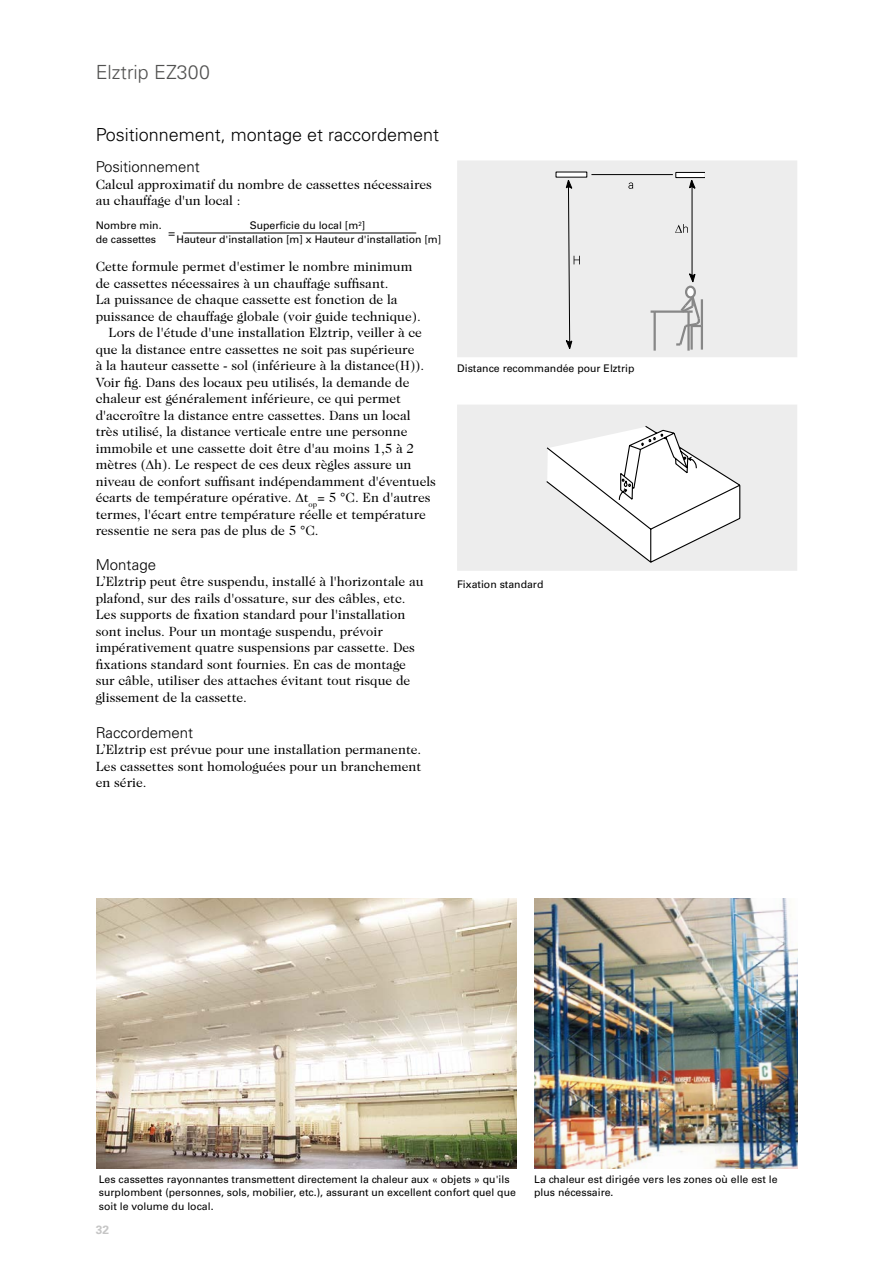
<style>
.page{position:relative;width:893px;height:1263px;background:#fff}
.page>*{position:absolute;margin:0;border:0;box-sizing:border-box;transform-origin:0 0}
.t1{font:300 19.5px "Univers";color:#525251}
.t2{font:300 18px "Univers";color:#000}
.t3{font:300 15px "Univers";color:#000}
.t4{font:13.5px/16.5px "Caslon Two Twenty Four";color:#000}
.t5{font:13.05px "Caslon Two Twenty Four";color:#000}
.t6{font:700 12px "Univers";color:#c6c6c6}
.t7{font:10.5px/13.5px "Univers";color:#000}
</style>
<div class="page">
<img style="left:534px;top:899px;width:264px;height:269px">
<img style="left:96px;top:898px;width:421px;height:270px">
<div style="left:457px;top:405px;width:340px;height:166px;background:#ededed"></div>
<div style="left:457px;top:160px;width:340px;height:197px;background:#ededed"></div>
<div style="left:556px;top:172px;width:31px;height:5px;background:#fff"></div>
<hr style="left:592px;top:174px;width:80px;height:1px;background:#000">
<hr style="left:692px;top:181px;width:1px;height:95px;background:#000">
<hr style="left:651px;top:310px;width:42px;height:3px;background:#878787">
<hr style="left:653px;top:312px;width:3px;height:38px;background:#878787">
<hr style="left:687px;top:312px;width:3px;height:38px;background:#878787">
<hr style="left:701px;top:299px;width:2px;height:27px;background:#878787">
<hr style="left:690px;top:326px;width:3px;height:24px;background:#878787">
<hr style="left:701px;top:326px;width:2px;height:24px;background:#878787">
<svg style="left:676px;top:294px;width:26px;height:53px"></svg>
<div style="left:686px;top:287px;width:9px;height:10px;background:#fff;border-radius:50%"></div>
<div style="left:685px;top:286px;width:11px;height:12px;border:2px solid #878787;border-radius:50%"></div>
<svg style="left:675px;top:172px;width:29px;height:17px"></svg>
<svg style="left:689px;top:273px;width:7px;height:9px"></svg>
<svg style="left:566px;top:180px;width:14px;height:169px"></svg>
<svg style="left:628px;top:182px;width:5px;height:7px"></svg>
<svg style="left:675px;top:224px;width:13px;height:9px"></svg>
<svg style="left:546px;top:426px;width:194px;height:137px"></svg>
<hr style="left:183px;top:233px;width:233px;height:1px;background:#000">
<h1 class="t1" style="left:96px;top:61px;width:116px">Elztrip EZ300</h1>
<h2 class="t2" style="left:96px;top:124px;width:345px">Positionnement, montage et raccordement</h2>
<p class="t3" style="left:96px;top:158px;width:106px">Positionnement</p>
<p class="t4" style="left:96px;top:176px;width:338px">Calcul approximatif du nombre de cassettes nécessaires au chauffage d'un local :</p>
<p class="t7" style="left:250px;top:219px;width:117px">Superficie du local [m<sup>2</sup>]</p>
<p class="t7" style="left:96px;top:219px;width:67px">Nombre min.</p>
<p class="t5" style="left:168px;top:225px;width:9px">=</p>
<p class="t7" style="left:96px;top:232px;width:62px">de cassettes</p>
<p class="t7" style="left:176px;top:232px;width:266px">Hauteur d'installation [m] x Hauteur d'installation [m]</p>
<p class="t4" style="left:96px;top:258px;width:318px">Cette formule permet d'estimer le nombre minimum</p>
<p class="t4" style="left:96px;top:275px;width:294px">de cassettes nécessaires à un chauffage suffisant.</p>
<p class="t4" style="left:96px;top:291px;width:303px">La puissance de chaque cassette est fonction de la</p>
<p class="t4" style="left:96px;top:308px;width:327px">puissance de chauffage globale (voir guide technique).</p>
<p class="t4" style="left:108px;top:324px;width:315px">Lors de l'étude d'une installation Elztrip, veiller à ce</p>
<p class="t4" style="left:96px;top:341px;width:320px">que la distance entre cassettes ne soit pas supérieure</p>
<p class="t4" style="left:96px;top:357px;width:330px">à la hauteur cassette - sol (inférieure à la distance(H)).</p>
<p class="t4" style="left:96px;top:374px;width:315px">Voir fig. Dans des locaux peu utilisés, la demande de</p>
<p class="t4" style="left:96px;top:390px;width:307px">chaleur est généralement inférieure, ce qui permet</p>
<p class="t4" style="left:96px;top:407px;width:316px">d'accroître la distance entre cassettes. Dans un local</p>
<p class="t4" style="left:96px;top:423px;width:313px">très utilisé, la distance verticale entre une personne</p>
<p class="t4" style="left:96px;top:440px;width:320px">immobile et une cassette doit être d'au moins 1,5 à 2</p>
<p class="t4" style="left:96px;top:456px;width:317px">mètres (∆h). Le respect de ces deux règles assure un</p>
<p class="t4" style="left:96px;top:473px;width:342px">niveau de confort suffisant indépendamment d'éventuels</p>
<p class="t4" style="left:96px;top:489px;width:336px">écarts de température opérative. ∆t<sub>op</sub>= 5 °C. En d'autres</p>
<p class="t4" style="left:96px;top:506px;width:332px">termes, l'écart entre température réelle et température</p>
<p class="t4" style="left:96px;top:522px;width:224px">ressentie ne sera pas de plus de 5 °C.</p>
<p class="t3" style="left:96px;top:556px;width:62px">Montage</p>
<p class="t4" style="left:96px;top:573px;width:329px">L’Elztrip peut être suspendu, installé à l'horizontale au plafond, sur des rails d'ossature, sur des câbles, etc.<br>Les supports de fixation standard pour l'installation sont inclus. Pour un montage suspendu, prévoir impérativement quatre suspensions par cassette. Des fixations standard sont fournies. En cas de montage sur câble, utiliser des attaches évitant tout risque de glissement de la cassette.</p>
<p class="t3" style="left:96px;top:724px;width:99px">Raccordement</p>
<p class="t4" style="left:96px;top:741px;width:327px;text-align:justify">L’Elztrip est prévue pour une installation permanente.<br>Les cassettes sont homologuées pour un branchement en série.</p>
<p class="t7" style="left:457px;top:362px;width:179px">Distance recommandée pour Elztrip</p>
<p class="t7" style="left:457px;top:578px;width:88px">Fixation standard</p>
<p class="t7" style="left:99px;top:1172px;width:419px">Les cassettes rayonnantes transmettent directement la chaleur aux « objets » qu'ils surplombent (personnes, sols, mobilier, etc.), assurant un excellent confort quel que soit le volume du local.</p>
<p class="t6" style="left:96px;top:1223px;width:15px">32</p>
<p class="t7" style="left:534px;top:1172px;width:245px">La chaleur est dirigée vers les zones où elle est le plus nécessaire.</p>
</div>
